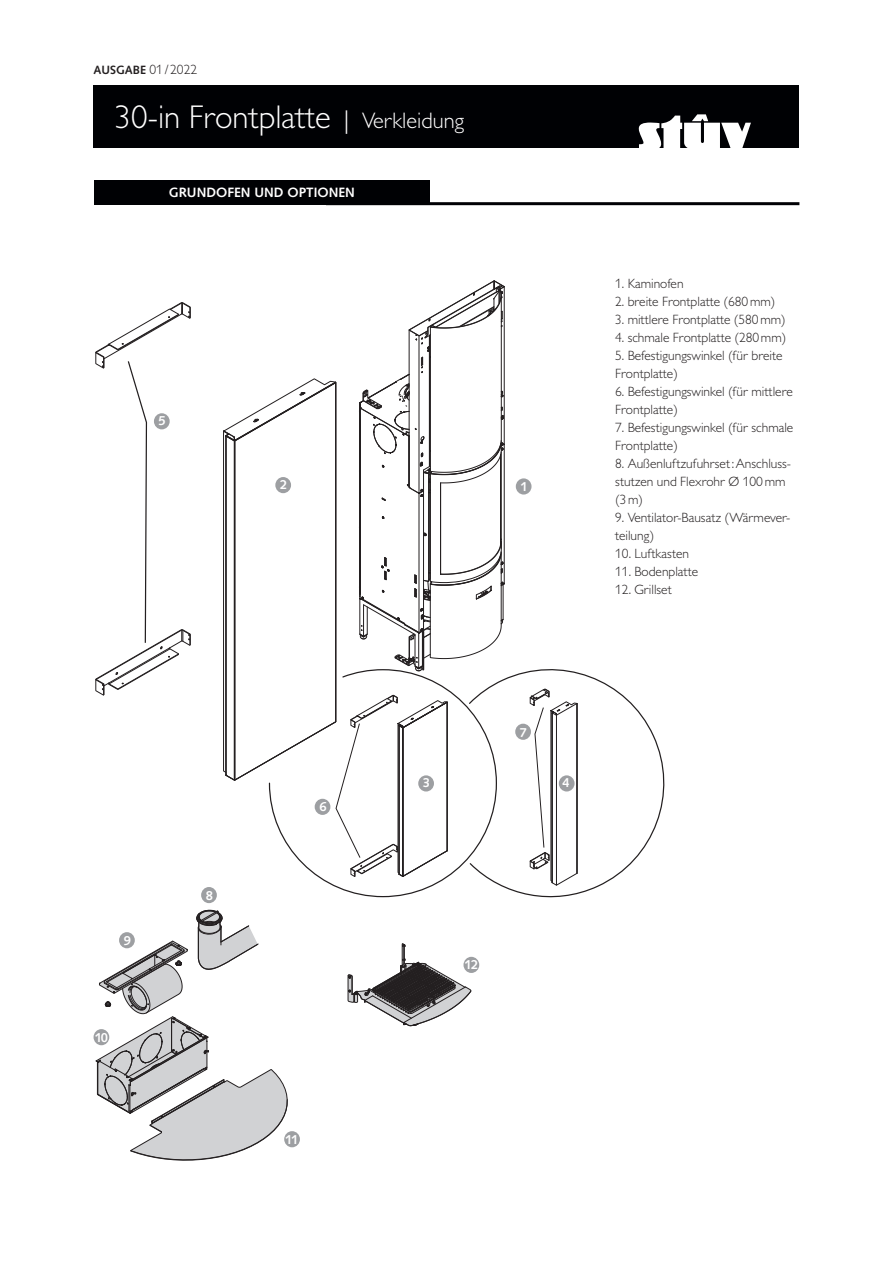
<style>
.page{position:relative;width:893px;height:1263px;background:#fff}
.page>*{position:absolute;margin:0;border:0;box-sizing:border-box;transform-origin:0 0}
.t1{font:300 33px "Gill Sans MT Pro";color:#fff}
.t2{font:300 13.5px/18px "Gill Sans MT Pro";color:#231f20}
.t3{font:700 13.5px "Syntax LT Std";color:#fff}
.t4{font:700 13.05px "Syntax LT Std";color:#fff}
.t5{font:700 12px "Syntax LT Std";color:#231f20}
.s1{font-family:"Gill Sans MT Pro";font-weight:300;font-size:13.5px}
.s2{font-size:25.5px}
.s3{font-size:22.5px}
</style>
<div class="page">
<div style="left:94px;top:85px;width:705px;height:63px;background:#000104"></div>
<svg style="left:639px;top:114px;width:112px;height:34px"></svg>
<hr style="left:326px;top:202px;width:473px;height:3px;background:#000104">
<div style="left:94px;top:180px;width:335px;height:25px;background:#000104"></div>
<svg style="left:347px;top:943px;width:125px;height:83px"></svg>
<div style="left:463px;top:957px;width:16px;height:16px;background:#9d9fa2;border-radius:50%"></div>
<svg style="left:318px;top:877px;width:130px;height:21px"></svg>
<svg style="left:485px;top:669px;width:180px;height:229px"></svg>
<svg style="left:95px;top:302px;width:96px;height:394px"></svg>
<svg style="left:223px;top:280px;width:282px;height:597px"></svg>
<svg style="left:530px;top:689px;width:48px;height:196px"></svg>
<svg style="left:95px;top:903px;width:199px;height:258px"></svg>
<div style="left:516px;top:478px;width:15px;height:16px;background:#9d9fa2;border-radius:50%"></div>
<div style="left:275px;top:477px;width:16px;height:16px;background:#9d9fa2;border-radius:50%"></div>
<div style="left:154px;top:413px;width:16px;height:16px;background:#9d9fa2;border-radius:50%"></div>
<div style="left:559px;top:775px;width:16px;height:16px;background:#9d9fa2;border-radius:50%"></div>
<div style="left:418px;top:775px;width:16px;height:16px;background:#9d9fa2;border-radius:50%"></div>
<div style="left:515px;top:724px;width:16px;height:16px;background:#9d9fa2;border-radius:50%"></div>
<div style="left:315px;top:799px;width:15px;height:16px;background:#9d9fa2;border-radius:50%"></div>
<div style="left:284px;top:1131px;width:16px;height:16px;background:#9d9fa2;border-radius:50%"></div>
<div style="left:94px;top:1029px;width:15px;height:16px;background:#9d9fa2;border-radius:50%"></div>
<div style="left:119px;top:932px;width:16px;height:16px;background:#9d9fa2;border-radius:50%"></div>
<div style="left:201px;top:887px;width:16px;height:16px;background:#9d9fa2;border-radius:50%"></div>
<p class="t5" style="left:94px;top:63px;width:105px">AUSGABE <span class="s1">01/2022</span></p>
<h1 class="t1" style="left:115px;top:97px;width:351px">30-in Frontplatte <span class="s2">|</span> <span class="s3">Verkleidung</span></h1>
<p class="t3" style="left:169px;top:185px;width:187px">GRUNDOFEN UND OPTIONEN</p>
<p class="t4" style="left:159px;top:413px;width:9px">5</p>
<p class="t4" style="left:280px;top:477px;width:9px">2</p>
<p class="t4" style="left:520px;top:479px;width:9px">1</p>
<p class="t2" style="left:615px;top:275px;width:70px">1. Kaminofen</p>
<p class="t2" style="left:615px;top:293px;width:162px">2. breite Frontplatte (680mm)</p>
<p class="t2" style="left:615px;top:310px;width:172px">3. mittlere Frontplatte (580mm)</p>
<p class="t2" style="left:615px;top:328px;width:173px">4. schmale Frontplatte (280mm)</p>
<p class="t2" style="left:615px;top:346px;width:169px">5. Befestigungswinkel (für breite<br>Frontplatte)</p>
<p class="t2" style="left:615px;top:382px;width:179px">6. Befestigungswinkel (für mittlere<br>Frontplatte)</p>
<p class="t2" style="left:615px;top:418px;width:180px">7. Befestigungswinkel (für schmale<br>Frontplatte)</p>
<p class="t2" style="left:615px;top:454px;width:177px">8. Außenluftzufuhrset:Anschluss&shy;stutzen und Flexrohr Ø 100mm (3m)</p>
<p class="t2" style="left:615px;top:508px;width:177px">9. Ventilator-Bausatz (Wärmever&shy;teilung)</p>
<p class="t2" style="left:615px;top:544px;width:75px">10. Luftkasten</p>
<p class="t2" style="left:615px;top:562px;width:85px">11. Bodenplatte</p>
<p class="t2" style="left:615px;top:580px;width:58px">12. Grillset</p>
<p class="t4" style="left:124px;top:933px;width:9px">9</p>
<p class="t4" style="left:95px;top:1030px;width:15px">10</p>
<p class="t4" style="left:206px;top:887px;width:9px">8</p>
<p class="t4" style="left:319px;top:799px;width:9px">6</p>
<p class="t4" style="left:285px;top:1132px;width:15px">11</p>
<p class="t4" style="left:520px;top:725px;width:9px">7</p>
<p class="t4" style="left:423px;top:775px;width:9px">3</p>
<p class="t4" style="left:562px;top:775px;width:9px">4</p>
<p class="t4" style="left:465px;top:957px;width:15px">12</p>
</div>
